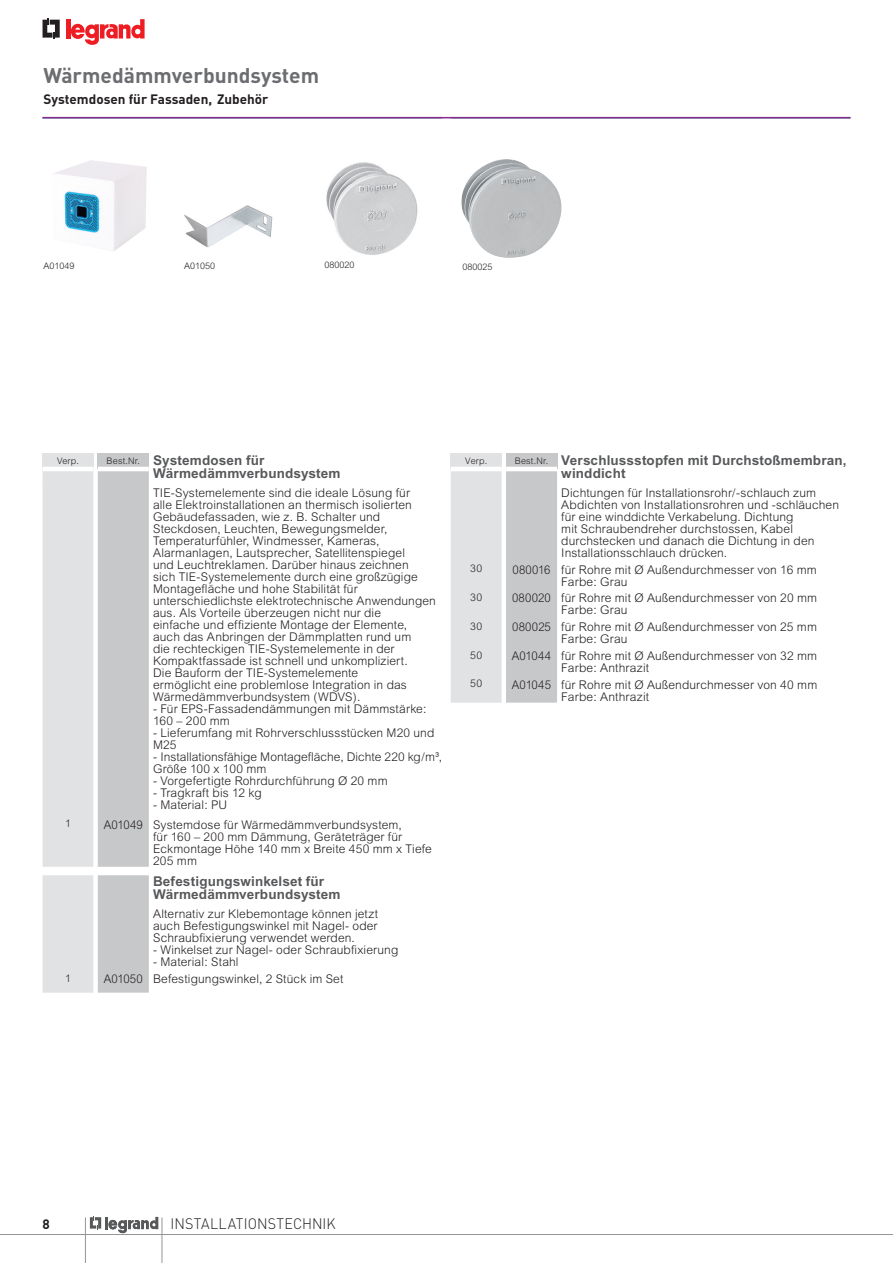
<style>
.page{position:relative;width:893px;height:1263px;background:#fff}
.page>*{position:absolute;margin:0;border:0;box-sizing:border-box;transform-origin:0 0}
.t1{font:700 21px "DIN Pro";color:#6c6d70}
.t2{font:300 15px "DIN Pro";letter-spacing:.005em;color:#231f20;scale:.95 1}
.t3{font:700 13.5px/13.5px "Arial";letter-spacing:.01em;color:#57585a}
.t4{font:700 13.5px "DIN Pro";color:#231f20}
.t5{font:300 12px/12px "Arial";letter-spacing:.01em;color:#231f20}
.t6{font:300 12px/12px "Arial";letter-spacing:.01em;color:#231f20;scale:.95 1}
.t7{font:300 10.5px "Arial";letter-spacing:.035em;color:#231f20}
.t8{font:300 9px "Arial";color:#231f20}
.s1{font-weight:300;font-size:9px;color:#231f20}
</style>
<div class="page">
<hr style="left:162px;top:1217px;width:1px;height:46px;background:#939598">
<hr style="left:85px;top:1217px;width:1px;height:46px;background:#939598">
<hr style="left:0;top:1234px;width:893px;height:1px;background:#939598">
<svg style="left:43px;top:18px;width:17px;height:21px"></svg>
<hr style="left:66px;top:19px;width:4px;height:20px;background:#ee1d23">
<svg style="left:71px;top:19px;width:74px;height:26px"></svg>
<svg style="left:90px;top:1216px;width:68px;height:17px"></svg>
<hr style="left:43px;top:117px;width:807px;height:1px;background:#90268f">
<svg style="left:43px;top:454px;width:106px;height:413px;background:#d6d7d9"></svg>
<div style="left:43px;top:454px;width:51px;height:15px;background:#e1e2e4"></div>
<hr style="left:43px;top:467px;width:51px;height:4px;background:#fff">
<div style="left:98px;top:454px;width:51px;height:15px;background:#c7c8ca"></div>
<hr style="left:98px;top:467px;width:51px;height:4px;background:#fff">
<svg style="left:43px;top:875px;width:106px;height:118px;background:#d6d6d8"></svg>
<svg style="left:451px;top:471px;width:106px;height:232px;background:#d6d7d9"></svg>
<div style="left:451px;top:454px;width:51px;height:15px;background:#e1e2e4"></div>
<hr style="left:451px;top:467px;width:51px;height:4px;background:#fff">
<div style="left:506px;top:454px;width:51px;height:15px;background:#c7c8ca"></div>
<hr style="left:506px;top:467px;width:51px;height:4px;background:#fff">
<img style="left:461px;top:159px;width:101px;height:99px">
<img style="left:184px;top:205px;width:89px;height:43px">
<img style="left:326px;top:162px;width:92px;height:93px">
<h1 class="t1" style="left:44px;top:61px;width:277px">Wärmedämmverbundsystem</h1>
<p class="t4" style="left:44px;top:90px;width:226px">Systemdosen für Fassaden, Zubehör</p>
<p class="t8" style="left:43px;top:261px;width:33px">A01049</p>
<p class="t8" style="left:184px;top:261px;width:33px">A01050</p>
<p class="t8" style="left:325px;top:259px;width:32px">080020</p>
<p class="t8" style="left:462px;top:261px;width:32px">080025</p>
<p class="t8" style="left:57px;top:455px;width:23px">Verp.</p>
<p class="t3" style="left:153px;top:453px;width:189px;text-indent:-47px"><span class="s1">Best.Nr.</span> Systemdosen für<br>Wärmedämmverbundsystem</p>
<p class="t5" style="left:153px;top:487px;width:284px">TIE-Systemelemente sind die ideale Lösung für<br>alle Elektroinstallationen an thermisch isolierten Gebäudefassaden, wie z. B. Schalter und Steckdosen, Leuchten, Bewegungsmelder, Temperaturfühler, Windmesser, Kameras, Alarmanlagen, Lautsprecher, Satellitenspiegel<br>und Leuchtreklamen. Darüber hinaus zeichnen<br>sich TIE-Systemelemente durch eine großzügige Montagefläche und hohe Stabilität für unterschiedlichste elektrotechnische Anwendungen aus. Als Vorteile überzeugen nicht nur die<br>einfache und effiziente Montage der Elemente, auch das Anbringen der Dämmplatten rund um<br>die rechteckigen TIE-Systemelemente in der Kompaktfassade ist schnell und unkompliziert.<br>Die Bauform der TIE-Systemelemente<br>ermöglicht eine problemlose Integration in das Wärmedämmverbundsystem (WDVS).</p>
<p class="t5" style="left:153px;top:703px;width:275px">- Für EPS-Fassadendämmungen mit Dämmstärke:<br>160 – 200 mm</p>
<p class="t5" style="left:153px;top:727px;width:283px">- Lieferumfang mit Rohrverschlussstücken M20 und<br>M25</p>
<p class="t5" style="left:153px;top:751px;width:291px">- Installationsfähige Montagefläche, Dichte 220 kg/m³,<br>Größe 100 x 100 mm</p>
<p class="t5" style="left:153px;top:775px;width:236px">- Vorgefertigte Rohrdurchführung Ø 20 mm</p>
<p class="t5" style="left:153px;top:787px;width:110px">- Tragkraft bis 12 kg</p>
<p class="t5" style="left:153px;top:799px;width:76px">- Material: PU</p>
<p class="t7" style="left:65px;top:818px;width:7px">1</p>
<p class="t6" style="left:153px;top:818px;width:295px;text-indent:-49px">A01049 Systemdose für Wärmedämmverbundsystem,<br>für 160 – 200 mm Dämmung, Geräteträger für Eckmontage Höhe 140 mm x Breite 450 mm x Tiefe 205 mm</p>
<p class="t3" style="left:153px;top:874px;width:189px">Befestigungswinkelset für<br>Wärmedämmverbundsystem</p>
<p class="t5" style="left:153px;top:908px;width:227px;text-align:justify">Alternativ zur Klebemontage können jetzt auch Befestigungswinkel mit Nagel- oder Schraubfixierung verwendet werden.</p>
<p class="t5" style="left:153px;top:944px;width:247px">- Winkelset zur Nagel- oder Schraubfixierung</p>
<p class="t5" style="left:153px;top:956px;width:87px">- Material: Stahl</p>
<p class="t7" style="left:65px;top:972px;width:7px">1</p>
<p class="t6" style="left:104px;top:973px;width:254px">A01050 Befestigungswinkel, 2 Stück im Set</p>
<p class="t8" style="left:465px;top:455px;width:23px">Verp.</p>
<p class="t3" style="left:561px;top:453px;width:287px;text-indent:-47px"><span class="s1">Best.Nr.</span> Verschlussstopfen mit Durchstoßmembran, winddicht</p>
<p class="t5" style="left:561px;top:487px;width:279px">Dichtungen für Installationsrohr/-schlauch zum Abdichten von Installationsrohren und -schläuchen für eine winddichte Verkabelung. Dichtung<br>mit Schraubendreher durchstossen, Kabel durchstecken und danach die Dichtung in den Installationsschlauch drücken.</p>
<p class="t7" style="left:470px;top:563px;width:14px">30</p>
<p class="t6" style="left:561px;top:563px;width:270px;text-indent:-49px">080016 für Rohre mit Ø Außendurchmesser von 16 mm<br>Farbe: Grau</p>
<p class="t7" style="left:470px;top:591px;width:14px">30</p>
<p class="t6" style="left:561px;top:592px;width:271px;text-indent:-49px">080020 für Rohre mit Ø Außendurchmesser von 20 mm<br>Farbe: Grau</p>
<p class="t7" style="left:470px;top:620px;width:14px">30</p>
<p class="t6" style="left:561px;top:621px;width:271px;text-indent:-49px">080025 für Rohre mit Ø Außendurchmesser von 25 mm<br>Farbe: Grau</p>
<p class="t7" style="left:470px;top:649px;width:13px">50</p>
<p class="t6" style="left:561px;top:649px;width:271px;text-indent:-49px">A01044 für Rohre mit Ø Außendurchmesser von 32 mm<br>Farbe: Anthrazit</p>
<p class="t7" style="left:470px;top:678px;width:13px">50</p>
<p class="t6" style="left:561px;top:678px;width:271px;text-indent:-49px">A01045 für Rohre mit Ø Außendurchmesser von 40 mm<br>Farbe: Anthrazit</p>
<p class="t4" style="left:43px;top:1214px;width:9px">8</p>
<p class="t2" style="left:171px;top:1213px;width:175px">INSTALLATIONSTECHNIK</p>
</div>
